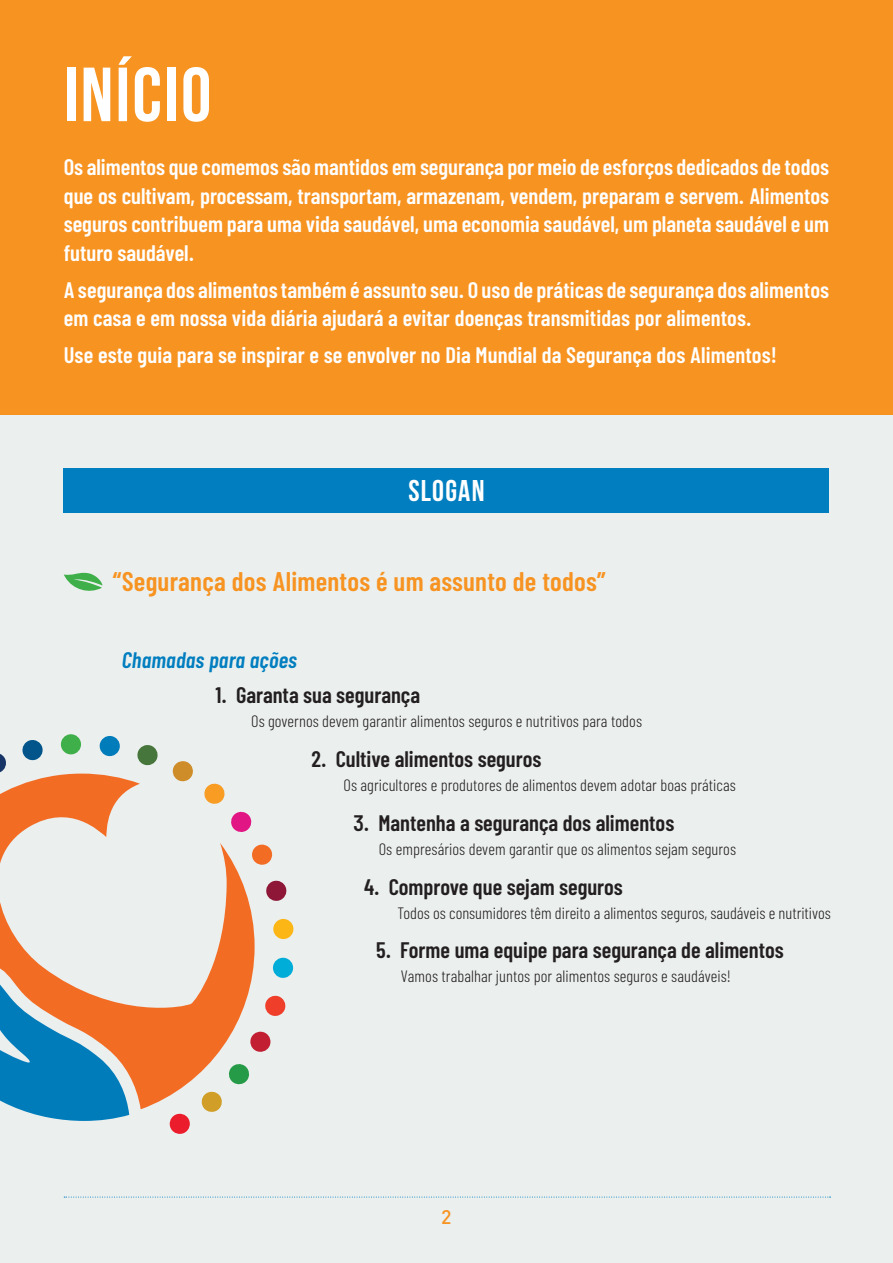
<style>
.page{position:relative;width:893px;height:1263px;background:#ebefee}
.page>*{position:absolute;margin:0;border:0;box-sizing:border-box;transform-origin:0 0}
.Title_1{font:700 76.5px "Bebas Neue";letter-spacing:.03em;color:#fff}
.Txt_stripe{font:700 30px "Bebas Neue";letter-spacing:.04em;color:#fff}
.Title_2{font:600 27px "Barlow Condensed";letter-spacing:.01em;color:#f79321}
.Txt_Intro{font:600 22.5px/28.5px "Barlow Condensed";letter-spacing:.005em;color:#fff;text-align:justify}
.t1{font:600 22.5px "Barlow Condensed";color:#231f20}
.Title_2-2{font:italic 600 22.5px "Barlow Condensed";letter-spacing:.01em;color:#007ebf}
.t2{font:500 19.5px "DIN Pro";color:#f79321}
.Txt{font:300 16.5px "Barlow Condensed";letter-spacing:.005em;color:#231f20}
</style>
<div class="page">
<svg style="left:64px;top:1197px;width:767px;height:1px"></svg>
<div style="left:0;top:0;width:893px;height:415px;background:#f79321"></div>
<svg style="left:64px;top:573px;width:38px;height:18px"></svg>
<svg style="left:0;top:754px;width:6px;height:19px"></svg>
<svg style="left:22px;top:740px;width:21px;height:21px"></svg>
<div style="left:61px;top:734px;width:20px;height:21px;background:#3eaf49;border-radius:50%"></div>
<svg style="left:99px;top:736px;width:21px;height:21px"></svg>
<svg style="left:137px;top:745px;width:21px;height:21px"></svg>
<svg style="left:172px;top:761px;width:21px;height:12px"></svg>
<svg style="left:255px;top:844px;width:18px;height:21px"></svg>
<svg style="left:169px;top:1113px;width:21px;height:21px"></svg>
<svg style="left:204px;top:1109px;width:15px;height:3px"></svg>
<svg style="left:255px;top:1031px;width:16px;height:21px"></svg>
<svg style="left:265px;top:995px;width:21px;height:21px"></svg>
<svg style="left:273px;top:957px;width:20px;height:21px"></svg>
<svg style="left:273px;top:918px;width:20px;height:21px"></svg>
<svg style="left:266px;top:880px;width:21px;height:21px"></svg>
<svg style="left:19px;top:1109px;width:110px;height:12px"></svg>
<svg style="left:0;top:773px;width:255px;height:336px"></svg>
<div style="left:64px;top:468px;width:765px;height:44px;background:#007ebf"></div>
<p class="Title_1" style="left:64px;top:53px;width:149px">INÍCIO</p>
<p class="Txt_Intro" style="left:64px;top:152px;width:767px">Os alimentos que comemos são mantidos em segurança por meio de esforços dedicados de todos que os cultivam, processam, transportam, armazenam, vendem, preparam e servem. Alimentos seguros contribuem para uma vida saudável, uma economia saudável, um planeta saudável e um futuro saudável.</p>
<p class="Txt_Intro" style="left:64px;top:275px;width:767px">A segurança dos alimentos também é assunto seu. O uso de práticas de segurança dos alimentos em casa e em nossa vida diária ajudará a evitar doenças transmitidas por alimentos.</p>
<p class="Txt_Intro" style="left:64px;top:340px;width:715px">Use este guia para se inspirar e se envolver no Dia Mundial da Segurança dos Alimentos!</p>
<p class="Txt_stripe" style="left:408px;top:474px;width:77px">SLOGAN</p>
<p class="Title_2" style="left:113px;top:564px;width:494px">“Segurança dos Alimentos é um assunto de todos”</p>
<p class="Title_2-2" style="left:122px;top:646px;width:177px">Chamadas para ações</p>
<p class="t1" style="left:216px;top:681px;width:206px">1. Garanta sua segurança</p>
<p class="Txt" style="left:251px;top:711px;width:392px">Os governos devem garantir alimentos seguros e nutritivos para todos</p>
<p class="t1" style="left:312px;top:745px;width:231px">2. Cultive alimentos seguros</p>
<p class="Txt" style="left:343px;top:775px;width:394px">Os agricultores e produtores de alimentos devem adotar boas práticas</p>
<p class="t1" style="left:354px;top:809px;width:322px">3. Mantenha a segurança dos alimentos</p>
<p class="Txt" style="left:379px;top:839px;width:359px">Os empresários devem garantir que os alimentos sejam seguros</p>
<p class="t1" style="left:364px;top:872px;width:260px">4. Comprove que sejam seguros</p>
<p class="Txt" style="left:398px;top:902px;width:435px">Todos os consumidores têm direito a alimentos seguros, saudáveis e nutritivos</p>
<p class="t1" style="left:376px;top:936px;width:409px">5. Forme uma equipe para segurança de alimentos</p>
<p class="Txt" style="left:401px;top:966px;width:332px">Vamos trabalhar juntos por alimentos seguros e saudáveis!</p>
<p class="t2" style="left:441px;top:1204px;width:12px">2</p>
</div>
